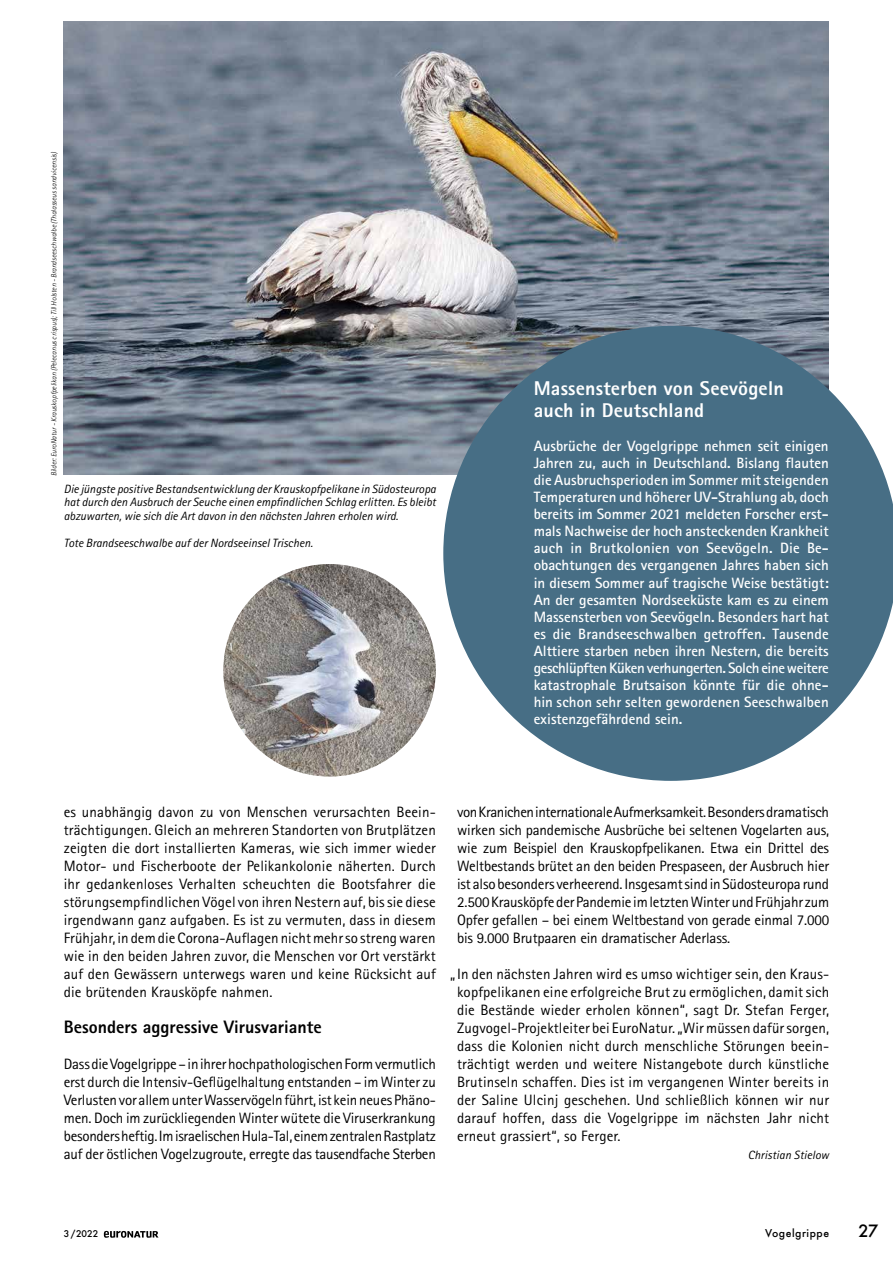
<style>
.page{position:relative;width:893px;height:1263px;background:#fff}
.page>*{position:absolute;margin:0;border:0;box-sizing:border-box;transform-origin:0 0}
.t1{font:800 19.95px/21.9px "Rotis Sans Serif";letter-spacing:.01em;color:#fff}
.t2{font:800 18px "Rotis Sans Serif";color:#000}
.t3{font:500 16.5px "Futura";color:#000}
.t4{font:15px/18px "Rotis Sans Serif";color:#000;text-align:justify}
.t5{font:700 15px/17.1px "Rotis Sans Serif";letter-spacing:.005em;color:#fff;text-align:justify}
.t6{font:italic 12px/13.5px "Rotis Sans Serif";color:#000;text-align:justify}
.t7{font:500 10.5px "Futura";letter-spacing:.05em;color:#000}
.t8{font:500 9px "Futura";color:#000}
.t9{font:italic 300 7.5px "Rotis Sans Serif";letter-spacing:-.005em;color:#000}
</style>
<div class="page">
<svg style="left:104px;top:1231px;width:54px;height:7px"></svg>
<img style="left:64px;top:21px;width:765px;height:454px">
<svg style="left:443px;top:326px;width:450px;height:455px;background:#638395"></svg>
<img style="left:223px;top:564px;width:213px;height:213px;border-radius:106px">
<p class="t9" style="left:49px;top:476px;width:326px;rotate:-90deg">Bilder: EuroNatur - Krauskopfpelikan (Pelecanus crispus); Till Holsten - Brandseeschwalbe (Thalasseus sandvicensis)</p>
<p class="t6" style="left:64px;top:482px;width:374px">Die jüngste positive Bestandsentwicklung der Krauskopfpelikane in Südosteuropa hat durch den Ausbruch der Seuche einen empfindlichen Schlag erlitten. Es bleibt abzuwarten, wie sich die Art davon in den nächsten Jahren erholen wird.</p>
<p class="t6" style="left:64px;top:536px;width:251px">Tote Brandseeschwalbe auf der Nordseeinsel Trischen.</p>
<h1 class="t1" style="left:534px;top:377px;width:252px">Massensterben von Seevögeln auch in Deutschland</h1>
<p class="t5" style="left:534px;top:437px;width:297px">Ausbrüche der Vogelgrippe nehmen seit einigen Jahren zu, auch in Deutschland. Bislang flauten die Ausbruchsperioden im Sommer mit steigenden Temperaturen und höherer UV-Strahlung ab, doch bereits im Sommer 2021 meldeten Forscher erst&shy;mals Nachweise der hoch ansteckenden Krankheit auch in Brutkolonien von Seevögeln. Die Be&shy;obachtungen des vergangenen Jahres haben sich in diesem Sommer auf tragische Weise bestätigt:<br>An der gesamten Nordseeküste kam es zu einem Massensterben von Seevögeln. Besonders hart hat es die Brandseeschwalben getroffen. Tausende Alttiere starben neben ihren Nestern, die bereits geschlüpften Küken verhungerten. Solch eine weitere katastrophale Brutsaison könnte für die ohne&shy;hin schon sehr selten gewordenen Seeschwalben existenzgefährdend sein.</p>
<p class="t4" style="left:64px;top:802px;width:374px">es unabhängig davon zu von Menschen verursachten Beein&shy;trächtigungen. Gleich an mehreren Standorten von Brutplätzen zeigten die dort installierten Kameras, wie sich immer wieder Motor- und Fischerboote der Pelikankolonie näherten. Durch ihr gedankenloses Verhalten scheuchten die Bootsfahrer die störungsempfindlichen Vögel von ihren Nestern auf, bis sie diese irgendwann ganz aufgaben. Es ist zu vermuten, dass in diesem Frühjahr, in dem die Corona-Auflagen nicht mehr so streng waren wie in den beiden Jahren zuvor, die Menschen vor Ort verstärkt auf den Gewässern unterwegs waren und keine Rücksicht auf die brütenden Krausköpfe nahmen.</p>
<p class="t2" style="left:64px;top:1015px;width:259px">Besonders aggressive Virusvariante</p>
<p class="t4" style="left:64px;top:1054px;width:374px">Dass die Vogelgrippe – in ihrer hochpathologischen Form vermutlich erst durch die Intensiv-Geflügelhaltung entstanden – im Winter zu Verlusten vor allem unter Wasservögeln führt, ist kein neues Phäno&shy;men. Doch im zurückliegenden Winter wütete die Viruserkrankung besonders heftig. Im israelischen Hula-Tal, einem zentralen Rastplatz auf der östlichen Vogelzugroute, erregte das tausendfache Sterben</p>
<p class="t4" style="left:457px;top:802px;width:374px">von Kranichen internationale Aufmerksamkeit. Besonders dramatisch wirken sich pandemische Ausbrüche bei seltenen Vogelarten aus, wie zum Beispiel den Krauskopfpelikanen. Etwa ein Drittel des Weltbestands brütet an den beiden Prespaseen, der Ausbruch hier ist also besonders verheerend. Insgesamt sind in Südosteuropa rund 2.500 Krausköpfe der Pandemie im letzten Winter und Frühjahr zum Opfer gefallen – bei einem Weltbestand von gerade einmal 7.000 bis 9.000 Brutpaaren ein dramatischer Aderlass.</p>
<p class="t4" style="left:457px;top:964px;width:374px;text-indent:-7px">„In den nächsten Jahren wird es umso wichtiger sein, den Kraus&shy;kopfpelikanen eine erfolgreiche Brut zu ermöglichen, damit sich die Bestände wieder erholen können“, sagt Dr. Stefan Ferger, Zugvogel-Projektleiter bei EuroNatur. „Wir müssen dafür sorgen, dass die Kolonien nicht durch menschliche Störungen beein&shy;trächtigt werden und weitere Nistangebote durch künstliche Brutinseln schaffen. Dies ist im vergangenen Winter bereits in der Saline Ulcinj geschehen. Und schließlich können wir nur darauf hoffen, dass die Vogelgrippe im nächsten Jahr nicht erneut grassiert“, so Ferger.</p>
<p class="t6" style="left:748px;top:1148px;width:83px">Christian Stielow</p>
<p class="t8" style="left:64px;top:1228px;width:36px">3 /2022</p>
<p class="t3" style="left:858px;top:1220px;width:21px">27</p>
<p class="t7" style="left:765px;top:1226px;width:66px">Vogelgrippe</p>
</div>
